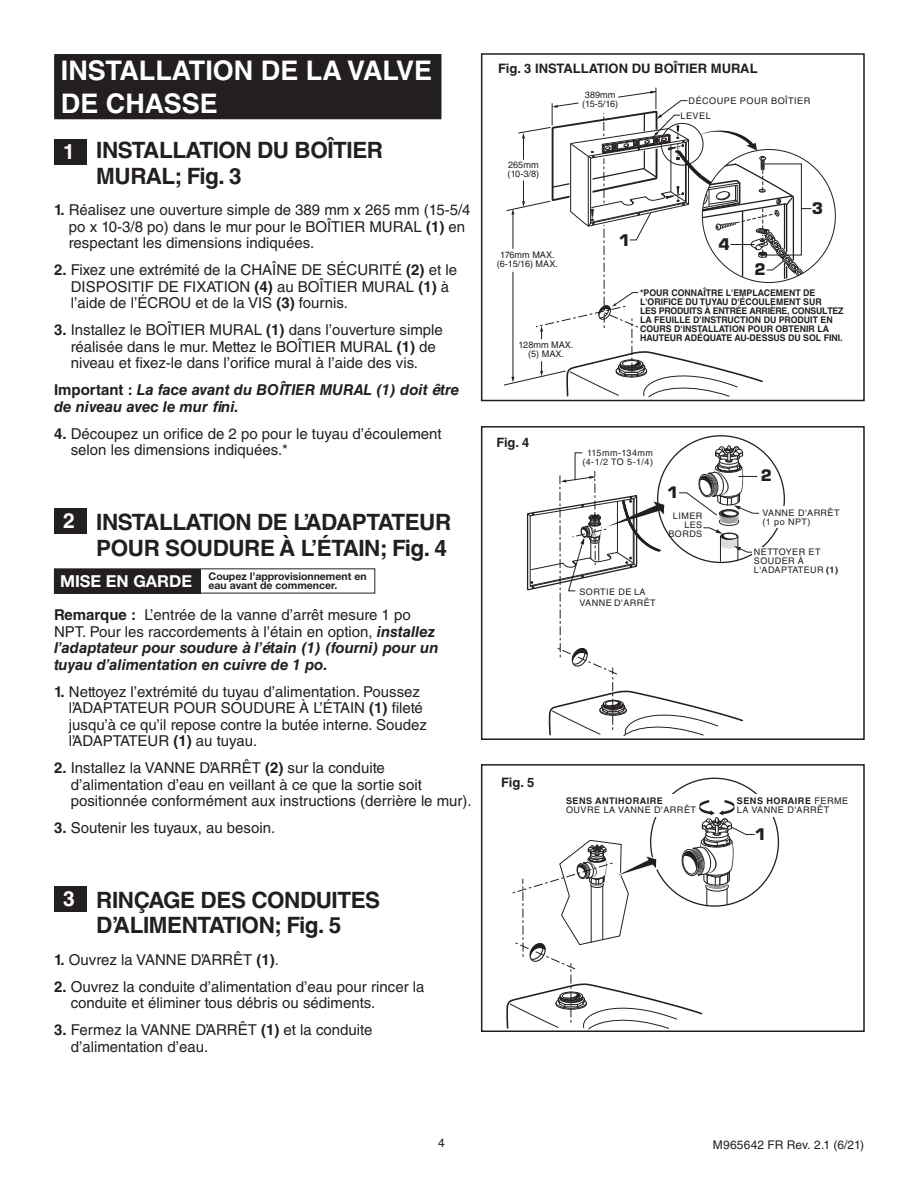
<style>
.page{position:relative;width:918px;height:1188px;background:#fff}
.page>*{position:absolute;margin:0;border:0;box-sizing:border-box;transform-origin:0 0}
.t1{font:700 27px/32.4px "Helvetica LT Std";color:#fff}
.t2{font:700 22.5px/25.5px "Helvetica LT Std";letter-spacing:-.02em;color:#231f20}
.t3{font:700 21px "Helvetica LT Std";color:#fff}
.t4{font:700 16.5px "Helvetica Neue LT Std";color:#fff}
.t5{font:700 15.6px "Eurostile LT Std";color:#231f20}
.t6{font:700 15.45px "Eurostile LT Std";color:#231f20}
.t7{font:15px/16.5px "Helvetica LT Std";color:#231f20}
.t8{font:italic 700 15px/16.5px "Helvetica LT Std";color:#231f20}
.t9{font:700 13.05px "Helvetica LT Std";color:#231f20}
.t10{font:700 12.9px "Helvetica LT Std";color:#231f20}
.t11{font:12px "Helvetica LT Std";letter-spacing:.01em;color:#231f20}
.t12{font:700 10.5px/9px "Helvetica Neue LT Std";color:#231f20}
.t13{font:700 9.15px/9.1px "Helvetica LT Std";color:#231f20;scale:.96 1}
.t14{font:9.15px/9.1px "Helvetica LT Std";letter-spacing:.05em;color:#231f20}
.t15{font:9.15px/9.1px "Helvetica LT Std";color:#231f20;text-align:center}
.t16{font:9px/9px "Helvetica LT Std";letter-spacing:.05em;color:#231f20}
.s1{font-weight:700}
.s2{font-style:normal}
.s3{font-weight:400;font-style:normal}
</style>
<div class="page">
<svg style="left:504px;top:88px;width:307px;height:310px"></svg>
<div style="left:481px;top:53px;width:384px;height:348px;border:2px solid #231f20"></div>
<svg style="left:526px;top:445px;width:236px;height:292px"></svg>
<div style="left:481px;top:426px;width:384px;height:314px;border:2px solid #231f20"></div>
<svg style="left:506px;top:800px;width:249px;height:229px"></svg>
<div style="left:481px;top:764px;width:384px;height:268px;border:2px solid #231f20"></div>
<div style="left:54px;top:140px;width:32px;height:25px;background:#231f20"></div>
<div style="left:54px;top:508px;width:32px;height:26px;background:#231f20"></div>
<div style="left:54px;top:886px;width:32px;height:26px;background:#231f20"></div>
<div style="left:54px;top:569px;width:146px;height:24px;background:#231f20"></div>
<div style="left:55px;top:55px;width:386px;height:64px;background:#231f20"></div>
<hr style="left:54px;top:54px;width:387px;height:2px;background:#231f20">
<hr style="left:54px;top:55px;width:2px;height:63px;background:#231f20">
<hr style="left:54px;top:118px;width:387px;height:1px;background:#231f20">
<p class="t1" style="left:61px;top:54px;width:373px">INSTALLATION DE LA VALVE<br>DE CHASSE</p>
<p class="t3" style="left:63px;top:139px;width:13px">1</p>
<p class="t2" style="left:96px;top:137px;width:288px">INSTALLATION DU BOÎTIER<br>MURAL; Fig. 3</p>
<p class="t7" style="left:69px;top:202px;width:403px;text-indent:-15px"><span class="s1">1.</span> Réalisez une ouverture simple de 389 mm x 265 mm (15-5/4 po x 10-3/8 po) dans le mur pour le BOÎTIER MURAL <span class="s1">(1)</span> en respectant les dimensions indiquées.</p>
<p class="t7" style="left:71px;top:262px;width:388px;text-indent:-17px"><span class="s1">2.</span> Fixez une extrémité de la CHAÎNE DE SÉCURITÉ <span class="s1">(2)</span> et le<br>DISPOSITIF DE FIXATION <span class="s1">(4)</span> au BOÎTIER MURAL <span class="s1">(1)</span> à l’aide de l’ÉCROU et de la VIS <span class="s1">(3)</span> fournis.</p>
<p class="t7" style="left:71px;top:322px;width:374px;text-indent:-17px"><span class="s1">3.</span> Installez le BOÎTIER MURAL <span class="s1">(1)</span> dans l’ouverture simple réalisée dans le mur. Mettez le BOÎTIER MURAL <span class="s1">(1)</span> de niveau et fixez-le dans l’orifice mural à l’aide des vis.</p>
<p class="t8" style="left:54px;top:381px;width:407px"><span class="s2">Important :</span> La face avant du BOÎTIER MURAL (1) doit être de niveau avec le mur fini.</p>
<p class="t7" style="left:71px;top:425px;width:372px;text-indent:-17px"><span class="s1">4.</span> Découpez un orifice de 2 po pour le tuyau d’écoulement selon les dimensions indiquées.*</p>
<p class="t3" style="left:63px;top:508px;width:13px">2</p>
<p class="t2" style="left:96px;top:509px;width:357px">INSTALLATION DE L’ADAPTATEUR<br>POUR SOUDURE À L’ÉTAIN; Fig. 4</p>
<p class="t4" style="left:60px;top:571px;width:133px">MISE EN GARDE</p>
<p class="t12" style="left:209px;top:571px;width:160px">Coupez l’approvisionnement en eau avant de commencer.</p>
<p class="t8" style="left:54px;top:606px;width:386px"><span class="s2">Remarque :</span> <span class="s3">L’entrée de la vanne d’arrêt mesure 1 po NPT. Pour les raccordements à l’étain en option,</span> installez l’adaptateur pour soudure à l’étain (1) (fourni) pour un tuyau d’alimentation en cuivre de 1 po.</p>
<p class="t7" style="left:69px;top:683px;width:360px;text-indent:-15px"><span class="s1">1.</span> Nettoyez l’extrémité du tuyau d’alimentation. Poussez l’ADAPTATEUR POUR SOUDURE À L’ÉTAIN <span class="s1">(1)</span> fileté jusqu’à ce qu’il repose contre la butée interne. Soudez l’ADAPTATEUR <span class="s1">(1)</span> au tuyau.</p>
<p class="t7" style="left:71px;top:760px;width:402px;text-indent:-17px"><span class="s1">2.</span> Installez la VANNE D’ARRÊT <span class="s1">(2)</span> sur la conduite d’alimentation d’eau en veillant à ce que la sortie soit positionnée conformément aux instructions (derrière le mur).</p>
<p class="t7" style="left:54px;top:820px;width:223px"><span class="s1">3.</span> Soutenir les tuyaux, au besoin.</p>
<p class="t3" style="left:63px;top:886px;width:13px">3</p>
<p class="t2" style="left:96px;top:887px;width:285px">RINÇAGE DES CONDUITES<br>D’ALIMENTATION; Fig. 5</p>
<p class="t7" style="left:54px;top:951px;width:226px"><span class="s1">1.</span> Ouvrez la VANNE D’ARRÊT <span class="s1">(1)</span>.</p>
<p class="t7" style="left:71px;top:978px;width:355px;text-indent:-17px"><span class="s1">2.</span> Ouvrez la conduite d’alimentation d’eau pour rincer la conduite et éliminer tous débris ou sédiments.</p>
<p class="t7" style="left:71px;top:1022px;width:303px;text-indent:-17px"><span class="s1">3.</span> Fermez la VANNE D’ARRÊT <span class="s1">(1)</span> et la conduite d’alimentation d’eau.</p>
<p class="t9" style="left:498px;top:61px;width:261px">Fig. 3 INSTALLATION DU BOÎTIER MURAL</p>
<p class="t15" style="left:582px;top:90px;width:38px">389mm (15-5/16)</p>
<p class="t14" style="left:689px;top:96px;width:123px">DÉCOUPE POUR BOÎTIER</p>
<p class="t14" style="left:681px;top:111px;width:32px">LEVEL</p>
<p class="t14" style="left:508px;top:160px;width:33px">265mm (10-3/8)</p>
<p class="t15" style="left:497px;top:250px;width:63px">176mm MAX. (6-15/16) MAX.</p>
<p class="t15" style="left:519px;top:340px;width:56px">128mm MAX. (5) MAX.</p>
<p class="t5" style="left:619px;top:230px;width:13px">1</p>
<p class="t5" style="left:719px;top:235px;width:13px">4</p>
<p class="t5" style="left:754px;top:260px;width:13px">2</p>
<p class="t5" style="left:812px;top:198px;width:13px">3</p>
<p class="t13" style="left:640px;top:288px;width:213px">*POUR CONNAÎTRE L'EMPLACEMENT DE L'ORIFICE DU TUYAU D'ÉCOULEMENT SUR<br>LES PRODUITS À ENTRÉE ARRIÈRE, CONSULTEZ LA FEUILLE D'INSTRUCTION DU PRODUIT EN COURS D'INSTALLATION POUR OBTENIR LA HAUTEUR ADÉQUATE AU-DESSUS DU SOL FINI.</p>
<p class="t10" style="left:496px;top:435px;width:34px">Fig. 4</p>
<p class="t16" style="left:582px;top:449px;width:72px;text-align:center">115mm-134mm (4-1/2 TO 5-1/4)</p>
<p class="t6" style="left:667px;top:483px;width:13px">1</p>
<p class="t16" style="left:668px;top:511px;width:35px;text-align:right">LIMER<br>LES<br>BORDS</p>
<p class="t6" style="left:761px;top:466px;width:13px">2</p>
<p class="t16" style="left:762px;top:508px;width:79px">VANNE D'ARRÊT (1 po NPT)</p>
<p class="t16" style="left:754px;top:548px;width:68px">NETTOYER ET<br>SOUDER À</p>
<p class="t16" style="left:754px;top:566px;width:86px">L'ADAPTATEUR <span class="s1">(1)</span></p>
<p class="t16" style="left:580px;top:586px;width:78px;line-height:10.8px">SORTIE DE LA<br>VANNE D'ARRÊT</p>
<p class="t9" style="left:501px;top:775px;width:35px">Fig. 5</p>
<p class="t14" style="left:566px;top:796px;width:132px"><span class="s1">SENS ANTIHORAIRE<br></span>OUVRE LA VANNE D'ARRÊT</p>
<p class="t14" style="left:737px;top:797px;width:113px"><span class="s1">SENS HORAIRE</span> FERME<br>LA VANNE D'ARRÊT</p>
<p class="t5" style="left:755px;top:825px;width:13px">1</p>
<p class="t11" style="left:438px;top:1136px;width:8px">4</p>
<p class="t11" style="left:713px;top:1138px;width:153px">M965642 FR Rev. 2.1 (6/21)</p>
</div>
